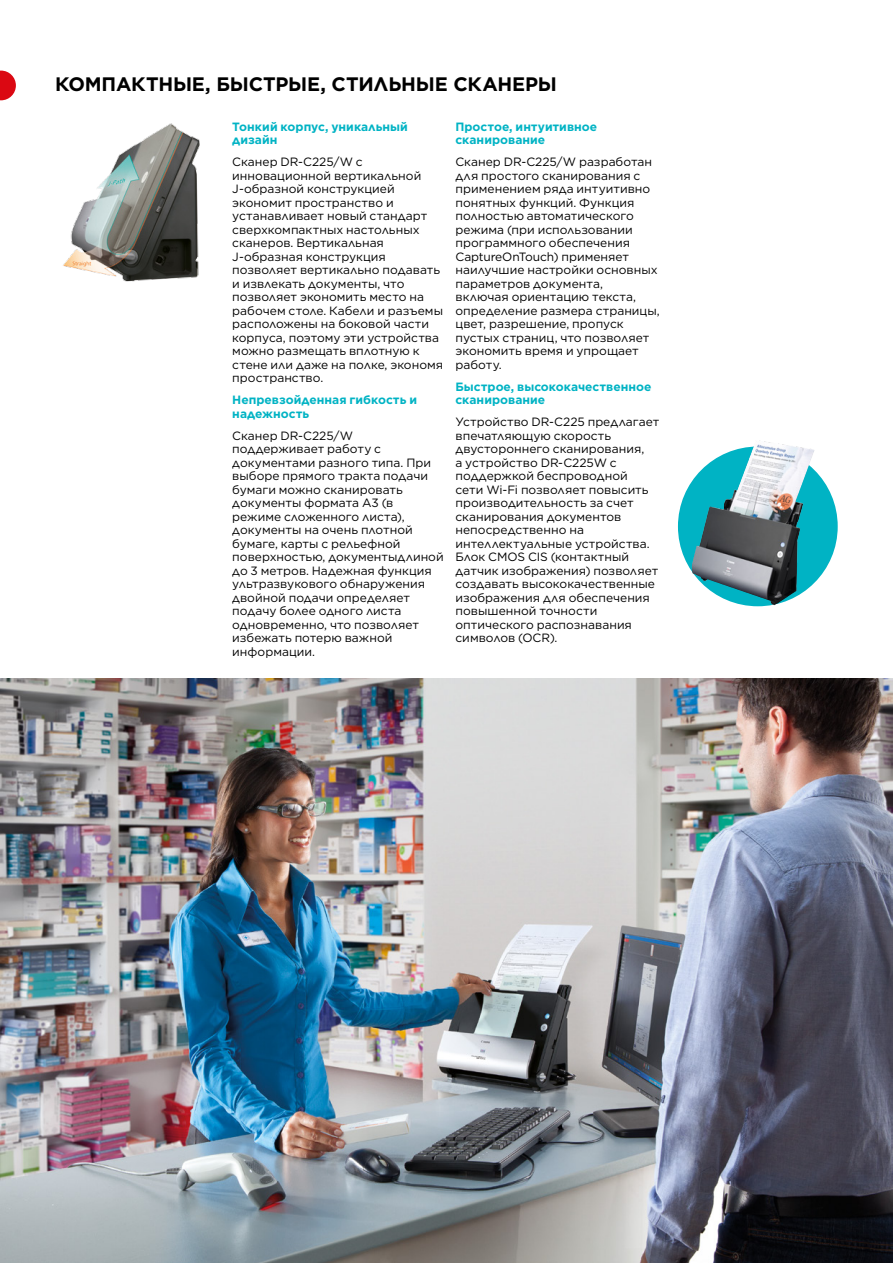
<style>
.page{position:relative;width:893px;height:1263px;background:#fff}
.page>*{position:absolute;margin:0;border:0;box-sizing:border-box;transform-origin:0 0}
.t1{font:700 19.5px "Gotham";letter-spacing:-.01em;color:#000}
.t2{font:12px/13.5px "Gotham";color:#000}
.t3{font:700 12px/13.5px "Gotham";color:#00b3c4}
</style>
<div class="page">
<img style="left:0;top:679px;width:893px;height:584px">
<svg style="left:0;top:71px;width:16px;height:29px"></svg>
<div style="left:678px;top:446px;width:160px;height:160px;background:#00b3c4;border-radius:50%"></div>
<img style="left:692px;top:440px;width:122px;height:165px">
<img style="left:63px;top:123px;width:137px;height:159px">
<h1 class="t1" style="left:55px;top:71px;width:503px">КОМПАКТНЫЕ, БЫСТРЫЕ, СТИЛЬНЫЕ СКАНЕРЫ</h1>
<p class="t3" style="left:232px;top:120px;width:177px">Тонкий корпус, уникальный дизайн</p>
<p class="t2" style="left:232px;top:155px;width:212px">Сканер DR-C225/W с инновационной вертикальной<br>J-образной конструкцией экономит пространство и устанавливает новый стандарт сверхкомпактных настольных сканеров. Вертикальная<br>J-образная конструкция позволяет вертикально подавать и извлекать документы, что позволяет экономить место на рабочем столе. Кабели и разъемы расположены на боковой части корпуса, поэтому эти устройства можно размещать вплотную к стене или даже на полке, экономя пространство.</p>
<p class="t3" style="left:232px;top:393px;width:186px">Непревзойденная гибкость и надежность</p>
<p class="t2" style="left:232px;top:428px;width:213px">Сканер DR-C225/W поддерживает работу с документами разного типа. При выборе прямого тракта подачи бумаги можно сканировать документы формата A3 (в режиме сложенного листа), документы на очень плотной бумаге, карты с рельефной поверхностью, документыдлиной до 3 метров. Надежная функция ультразвукового обнаружения двойной подачи определяет подачу более одного листа одновременно, что позволяет избежать потерю важной информации.</p>
<p class="t3" style="left:455px;top:120px;width:143px">Простое, интуитивное сканирование</p>
<p class="t2" style="left:455px;top:155px;width:206px">Сканер DR-C225/W разработан для простого сканирования с применением ряда интуитивно понятных функций. Функция полностью автоматического режима (при использовании программного обеспечения<br>CaptureOnTouch) применяет наилучшие настройки основных параметров документа,<br>включая ориентацию текста, определение размера страницы, цвет, разрешение, пропуск пустых страниц, что позволяет экономить время и упрощает работу.</p>
<p class="t3" style="left:455px;top:380px;width:197px">Быстрое, высококачественное сканирование</p>
<p class="t2" style="left:455px;top:415px;width:205px">Устройство DR-C225 предлагает впечатляющую скорость двустороннего сканирования,<br>а устройство DR-C225W с поддержкой беспроводной<br>сети Wi-Fi позволяет повысить производительность за счет сканирования документов непосредственно на интеллектуальные устройства.<br>Блок CMOS CIS (контактный датчик изображения) позволяет создавать высококачественные изображения для обеспечения повышенной точности оптического распознавания символов (OCR).</p>
</div>
